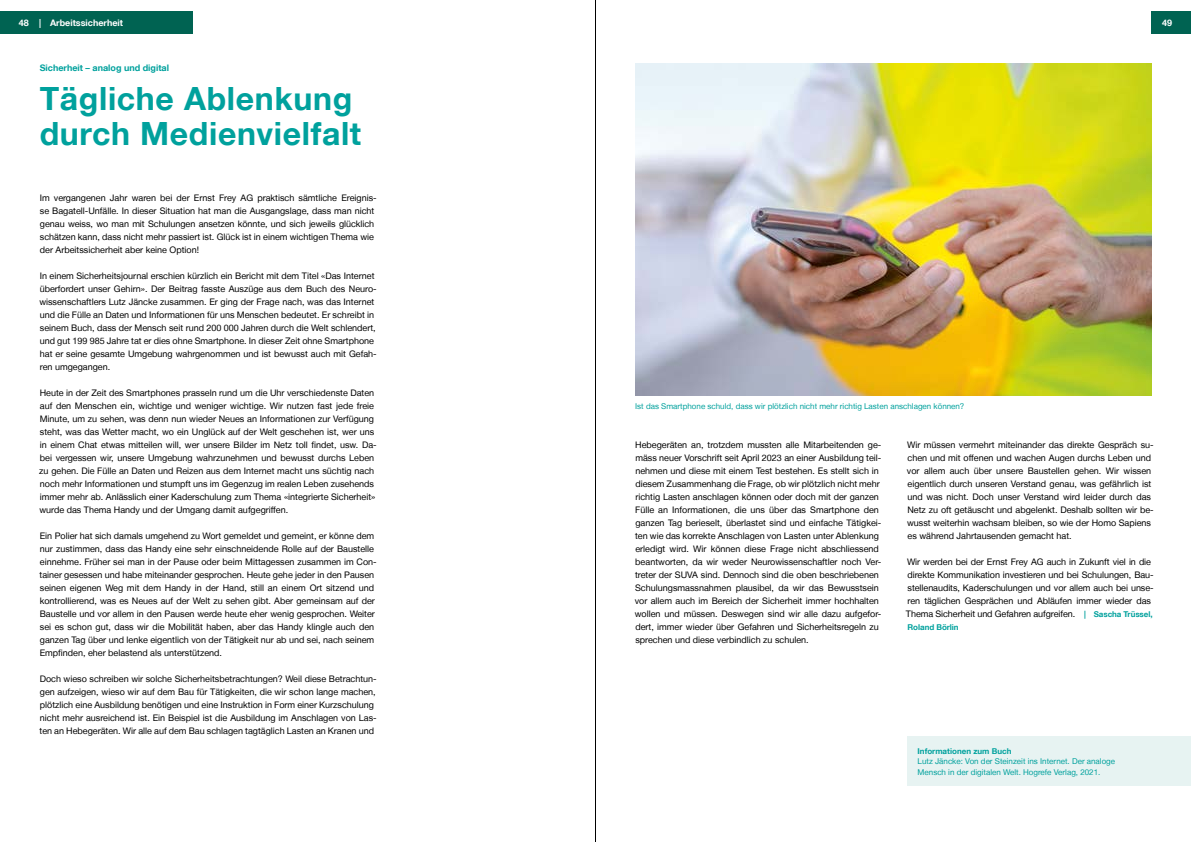
<style>
.page{position:relative;width:1191px;height:842px;background:#fff}
.page>*{position:absolute;margin:0;border:0;box-sizing:border-box;transform-origin:0 0}
.t1{font:700 32px/35px "Helvetica Neue LT";letter-spacing:.02em;color:#00a19d}
.t2{font:9px/13px "Helvetica Neue LT";color:#000}
.t3{font:700 9px "Helvetica Neue LT";color:#00a19d}
.t4{font:700 9px "Helvetica Neue LT";color:#fff}
.t5{font:8px/10.5px "Helvetica Neue LT";color:#00a19d}
.t6{font:700 8px "Helvetica Neue LT";color:#00a19d}
.s1{font-weight:700;font-size:8px;color:#00a19d}
</style>
<div class="page">
<img style="left:635px;top:64px;width:516px;height:332px">
<div style="left:907px;top:736px;width:284px;height:50px;background:#e7f3f2"></div>
<div style="left:0;top:11px;width:193px;height:23px;background:#006352"></div>
<div style="left:1151px;top:11px;width:40px;height:23px;background:#006352"></div>
<hr style="left:595px;top:0;width:1px;height:842px;background:#000">
<p class="t4" style="left:19px;top:17px;width:106px">48 | Arbeitssicherheit</p>
<p class="t4" style="left:1162px;top:17px;width:12px">49</p>
<p class="t3" style="left:40px;top:62px;width:131px">Sicherheit – analog und digital</p>
<h1 class="t1" style="left:40px;top:80px;width:323px">Tägliche Ablenkung durch Medienvielfalt</h1>
<p class="t2" style="left:40px;top:191px;width:338px">Im vergangenen Jahr waren bei der Ernst Frey AG praktisch sämtliche Ereignis&shy;se Bagatell-Unfälle. In dieser Situation hat man die Ausgangslage, dass man nicht genau weiss, wo man mit Schulungen ansetzen könnte, und sich jeweils glücklich schätzen kann, dass nicht mehr passiert ist. Glück ist in einem wichtigen Thema wie der Arbeitssicherheit aber keine Option!</p>
<p class="t2" style="left:39px;top:269px;width:339px">In einem Sicherheitsjournal erschien kürzlich ein Bericht mit dem Titel «Das Internet überfordert unser Gehirn». Der Beitrag fasste Auszüge aus dem Buch des Neuro&shy;wissenschaftlers Lutz Jäncke zusammen. Er ging der Frage nach, was das Internet und die Fülle an Daten und Informationen für uns Menschen bedeutet. Er schreibt in seinem Buch, dass der Mensch seit rund 200 000 Jahren durch die Welt schlendert, und gut 199 985 Jahre tat er dies ohne Smartphone. In dieser Zeit ohne Smartphone hat er seine gesamte Umgebung wahrgenommen und ist bewusst auch mit Gefah&shy;ren umgegangen.</p>
<p class="t2" style="left:39px;top:386px;width:339px">Heute in der Zeit des Smartphones prasseln rund um die Uhr verschiedenste Daten auf den Menschen ein, wichtige und weniger wichtige. Wir nutzen fast jede freie Minute, um zu sehen, was denn nun wieder Neues an Informationen zur Verfügung steht, was das Wetter macht, wo ein Unglück auf der Welt geschehen ist, wer uns in einem Chat etwas mitteilen will, wer unsere Bilder im Netz toll findet, usw. Da&shy;bei vergessen wir, unsere Umgebung wahrzunehmen und bewusst durchs Leben zu gehen. Die Fülle an Daten und Reizen aus dem Internet macht uns süchtig nach noch mehr Informationen und stumpft uns im Gegenzug im realen Leben zusehends immer mehr ab. Anlässlich einer Kaderschulung zum Thema «integrierte Sicherheit» wurde das Thema Handy und der Umgang damit aufgegriffen.</p>
<p class="t2" style="left:40px;top:529px;width:339px">Ein Polier hat sich damals umgehend zu Wort gemeldet und gemeint, er könne dem nur zustimmen, dass das Handy eine sehr einschneidende Rolle auf der Baustelle einnehme. Früher sei man in der Pause oder beim Mittagessen zusammen im Con&shy;tainer gesessen und habe miteinander gesprochen. Heute gehe jeder in den Pausen seinen eigenen Weg mit dem Handy in der Hand, still an einem Ort sitzend und kontrollierend, was es Neues auf der Welt zu sehen gibt. Aber gemeinsam auf der Baustelle und vor allem in den Pausen werde heute eher wenig gesprochen. Weiter sei es schon gut, dass wir die Mobilität haben, aber das Handy klingle auch den ganzen Tag über und lenke eigentlich von der Tätigkeit nur ab und sei, nach seinem Empfinden, eher belastend als unterstützend.</p>
<p class="t2" style="left:40px;top:672px;width:339px">Doch wieso schreiben wir solche Sicherheitsbetrachtungen? Weil diese Betrachtun&shy;gen aufzeigen, wieso wir auf dem Bau für Tätigkeiten, die wir schon lange machen, plötzlich eine Ausbildung benötigen und eine Instruktion in Form einer Kurzschulung nicht mehr ausreichend ist. Ein Beispiel ist die Ausbildung im Anschlagen von Las&shy;ten an Hebegeräten. Wir alle auf dem Bau schlagen tagtäglich Lasten an Kranen und</p>
<p class="t5" style="left:635px;top:401px;width:331px">Ist das Smartphone schuld, dass wir plötzlich nicht mehr richtig Lasten anschlagen können?</p>
<p class="t2" style="left:635px;top:438px;width:248px">Hebegeräten an, trotzdem mussten alle Mitarbeitenden ge&shy;mäss neuer Vorschrift seit April 2023 an einer Ausbildung teil&shy;nehmen und diese mit einem Test bestehen. Es stellt sich in diesem Zusammenhang die Frage, ob wir plötzlich nicht mehr richtig Lasten anschlagen können oder doch mit der ganzen Fülle an Informationen, die uns über das Smartphone den ganzen Tag berieselt, überlastet sind und einfache Tätigkei&shy;ten wie das korrekte Anschlagen von Lasten unter Ablenkung erledigt wird. Wir können diese Frage nicht abschliessend beantworten, da wir weder Neurowissenschaftler noch Ver&shy;treter der SUVA sind. Dennoch sind die oben beschriebenen Schulungsmassnahmen plausibel, da wir das Bewusstsein vor allem auch im Bereich der Sicherheit immer hochhalten wollen und müssen. Deswegen sind wir alle dazu aufgefor&shy;dert, immer wieder über Gefahren und Sicherheitsregeln zu sprechen und diese verbindlich zu schulen.</p>
<p class="t2" style="left:907px;top:438px;width:248px">Wir müssen vermehrt miteinander das direkte Gespräch su&shy;chen und mit offenen und wachen Augen durchs Leben und vor allem auch über unsere Baustellen gehen. Wir wissen eigentlich durch unseren Verstand genau, was gefährlich ist und was nicht. Doch unser Verstand wird leider durch das Netz zu oft getäuscht und abgelenkt. Deshalb sollten wir be&shy;wusst weiterhin wachsam bleiben, so wie der Homo Sapiens es während Jahrtausenden gemacht hat.</p>
<p class="t2" style="left:906px;top:555px;width:249px">Wir werden bei der Ernst Frey AG auch in Zukunft viel in die direkte Kommunikation investieren und bei Schulungen, Bau&shy;stellenaudits, Kaderschulungen und vor allem auch bei unse&shy;ren täglichen Gesprächen und Abläufen immer wieder das Thema Sicherheit und Gefahren aufgreifen. <span class="s1">| Sascha Trüssel,</span></p>
<p class="t6" style="left:907px;top:622px;width:53px">Roland Börlin</p>
<p class="t6" style="left:917px;top:746px;width:95px">Informationen zum Buch</p>
<p class="t5" style="left:917px;top:756px;width:199px">Lutz Jäncke: Von der Steinzeit ins Internet. Der analoge<br>Mensch in der digitalen Welt. Hogrefe Verlag, 2021.</p>
</div>
